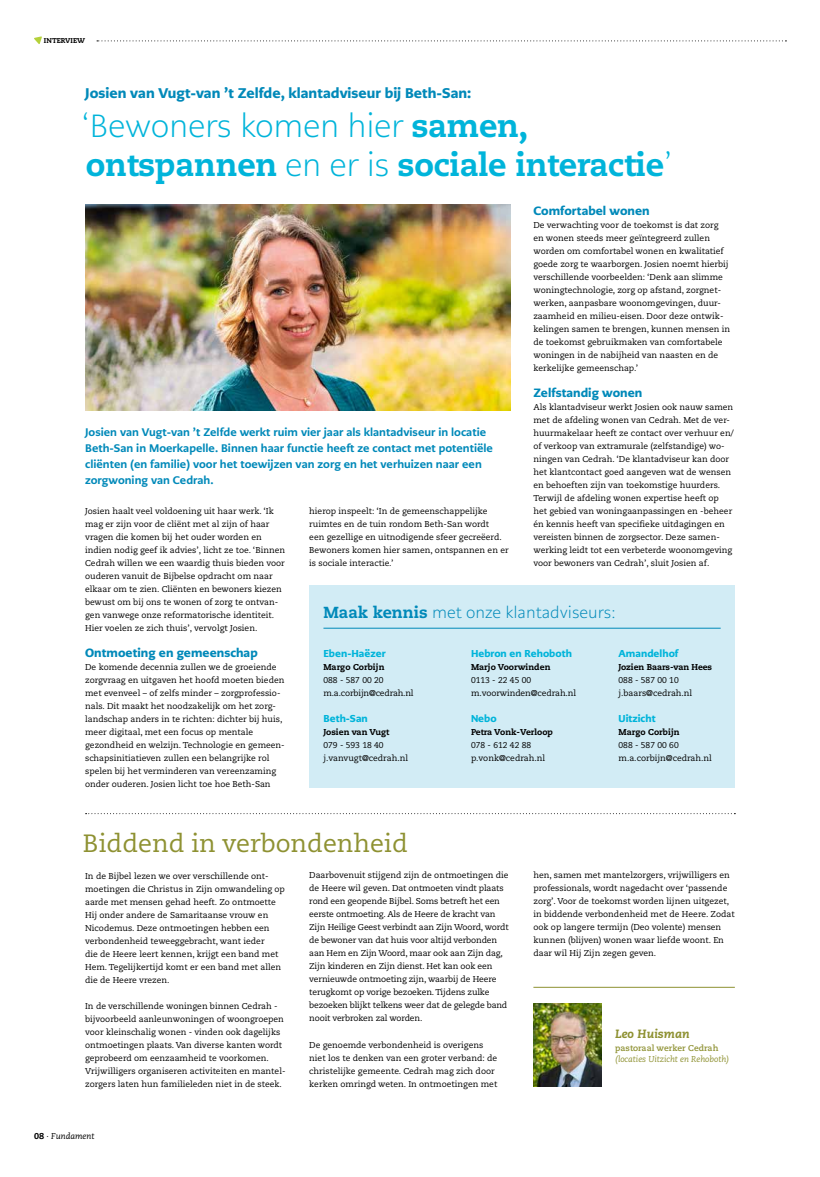
<style>
.page{position:relative;width:820px;height:1177px;background:#fff}
.page>*{position:absolute;margin:0;border:0;box-sizing:border-box;transform-origin:0 0}
.t1{font:800 32px "Caecilia LT Pro 85";letter-spacing:-.01em;color:#00b4da}
.t2{font:300 32px "PMN Caecilia Sans Text";letter-spacing:-.01em;color:#00b4da}
.t3{font:25px "Caecilia LT Pro 55 Roman";color:#8e9132}
.t4{font:300 16px "PMN Caecilia Sans Text";color:#0089b9}
.t5{font:900 14px "PMN Caecilia Sans Text";color:#0089b9}
.t6{font:900 12px "PMN Caecilia Sans Text";color:#0089b9}
.t7{font:italic 800 12px "Caecilia LT Pro 86";color:#8e9132}
.t8{font:800 11px/16px "PMN Caecilia Sans Text";color:#0089b9}
.t9{font:900 10px "PMN Caecilia Sans Text";color:#00b4da}
.t10{font:8.5px/13px "Caecilia LT Pro 55 Roman";color:#000}
.t11{font:800 8.5px "Caecilia LT Pro 85";color:#000}
.t12{font:8.5px/13px "Caecilia LT Pro 55 Roman";letter-spacing:-.02em;color:#000}
.t13{font:italic 8.5px "Caecilia LT Pro 56";color:#8e9132}
.t14{font:700 8.5px "Caecilia LT Pro 75";color:#8e9132}
.t15{font:italic 8.5px "Caecilia LT Pro 56";color:#000}
.t16{font:800 7px "Caecilia LT Pro 85";color:#000}
.s1{font-family:"Caecilia LT Pro 85";font-weight:800}
.s2{font-family:"PMN Caecilia Sans Text";font-weight:300}
.s3{font-family:"Caecilia LT Pro 85";font-weight:800;font-style:normal}
.s4{font-family:"Caecilia LT Pro 55 Roman";font-style:normal}
</style>
<div class="page">
<div style="left:309px;top:585px;width:425px;height:202px;background:#d2ecf5"></div>
<svg style="left:97px;top:40px;width:689px;height:1px"></svg>
<svg style="left:34px;top:36px;width:8px;height:8px"></svg>
<svg style="left:86px;top:813px;width:649px;height:1px"></svg>
<img style="left:85px;top:205px;width:425px;height:205px">
<img style="left:533px;top:1003px;width:67px;height:83px">
<hr style="left:533px;top:987px;width:201px;height:1px;background:#8e9132">
<hr style="left:323px;top:628px;width:397px;height:1px;background:#0089b9">
<p class="t16" style="left:44px;top:36px;width:43px">INTERVIEW</p>
<h3 class="t5" style="left:85px;top:84px;width:387px">Josien van Vugt-van ’t Zelfde, klantadviseur bij Beth-San:</h3>
<h1 class="t2" style="left:81px;top:106px;width:448px">‘Bewoners komen hier <span class="s1">samen,</span></h1>
<h1 class="t1" style="left:86px;top:143px;width:587px">ontspannen <span class="s2">en er is</span> sociale interactie<span class="s2">’</span></h1>
<h3 class="t6" style="left:533px;top:203px;width:118px">Comfortabel wonen</h3>
<p class="t10" style="left:533px;top:218px;width:198px">De verwachting voor de toekomst is dat zorg en wonen steeds meer geïntegreerd zullen worden om comfortabel wonen en kwalitatief goede zorg te waarborgen. Josien noemt hierbij verschillende voorbeelden: ‘Denk aan slimme woningtechnologie, zorg op afstand, zorgnet&shy;werken, aanpasbare woonomgevingen, duur&shy;zaamheid en milieu-eisen. Door deze ontwik&shy;kelingen samen te brengen, kunnen mensen in de toekomst gebruikmaken van comfortabele woningen in de nabijheid van naasten en de kerkelijke gemeenschap.’</p>
<h3 class="t6" style="left:533px;top:385px;width:110px">Zelfstandig wonen</h3>
<p class="t10" style="left:533px;top:400px;width:202px">Als klantadviseur werkt Josien ook nauw samen met de afdeling wonen van Cedrah. Met de ver&shy;huurmakelaar heeft ze contact over verhuur en/ of verkoop van extramurale (zelfstandige) wo&shy;ningen van Cedrah. ‘De klantadviseur kan door het klantcontact goed aangeven wat de wensen en behoeften zijn van toekomstige huurders.<br>Terwijl de afdeling wonen expertise heeft op het gebied van woningaanpassingen en -beheer én kennis heeft van specifieke uitdagingen en vereisten binnen de zorgsector. Deze samen&shy;werking leidt tot een verbeterde woonomgeving voor bewoners van Cedrah’, sluit Josien af.</p>
<p class="t8" style="left:85px;top:424px;width:409px">Josien van Vugt-van ’t Zelfde werkt ruim vier jaar als klantadviseur in locatie Beth-San in Moerkapelle. Binnen haar functie heeft ze contact met potentiële cliënten (en familie) voor het toewijzen van zorg en het verhuizen naar een zorgwoning van Cedrah.</p>
<p class="t10" style="left:309px;top:504px;width:201px">hierop inspeelt: ‘In de gemeenschappelijke ruimtes en de tuin rondom Beth-San wordt<br>een gezellige en uitnodigende sfeer gecreëerd.<br>Bewoners komen hier samen, ontspannen en er is sociale interactie.’</p>
<p class="t10" style="left:85px;top:504px;width:201px">Josien haalt veel voldoening uit haar werk. ‘Ik mag er zijn voor de cliënt met al zijn of haar vragen die komen bij het ouder worden en indien nodig geef ik advies’, licht ze toe. ‘Binnen Cedrah willen we een waardig thuis bieden voor ouderen vanuit de Bijbelse opdracht om naar elkaar om te zien. Cliënten en bewoners kiezen bewust om bij ons te wonen of zorg te ontvan&shy;gen vanwege onze reformatorische identiteit.<br>Hier voelen ze zich thuis’, vervolgt Josien.</p>
<h3 class="t6" style="left:85px;top:645px;width:174px">Ontmoeting en gemeenschap</h3>
<p class="t10" style="left:85px;top:660px;width:201px">De komende decennia zullen we de groeiende zorgvraag en uitgaven het hoofd moeten bieden met evenveel – of zelfs minder – zorgprofessio&shy;nals. Dit maakt het noodzakelijk om het zorg&shy;landschap anders in te richten: dichter bij huis, meer digitaal, met een focus op mentale gezondheid en welzijn. Technologie en gemeen&shy;schapsinitiatieven zullen een belangrijke rol spelen bij het verminderen van vereenzaming onder ouderen. Josien licht toe hoe Beth-San</p>
<h3 class="t4" style="left:323px;top:602px;width:294px"><span class="s1">Maak kennis</span> met onze klantadviseurs:</h3>
<p class="t9" style="left:323px;top:647px;width:64px">Eben-Haëzer</p>
<p class="t11" style="left:323px;top:661px;width:63px">Margo Corbijn</p>
<p class="t12" style="left:323px;top:673px;width:92px">088 - 587 00 20 m.a.corbijn@cedrah.nl</p>
<p class="t9" style="left:618px;top:647px;width:61px">Amandelhof</p>
<p class="t11" style="left:618px;top:661px;width:95px">Jozien Baars-van Hees</p>
<p class="t10" style="left:618px;top:673px;width:75px">088 - 587 00 10 j.baars@cedrah.nl</p>
<p class="t9" style="left:471px;top:647px;width:102px">Hebron en Rehoboth</p>
<p class="t11" style="left:471px;top:661px;width:81px">Marjo Voorwinden</p>
<p class="t10" style="left:471px;top:673px;width:107px">0113 - 22 45 00 m.voorwinden@cedrah.nl</p>
<p class="t9" style="left:618px;top:712px;width:39px">Uitzicht</p>
<p class="t11" style="left:618px;top:726px;width:63px">Margo Corbijn</p>
<p class="t10" style="left:618px;top:738px;width:95px">088 - 587 00 60 m.a.corbijn@cedrah.nl</p>
<p class="t9" style="left:323px;top:712px;width:46px">Beth-San</p>
<p class="t11" style="left:323px;top:726px;width:67px">Josien van Vugt</p>
<p class="t10" style="left:323px;top:738px;width:86px">079 - 593 18 40 j.vanvugt@cedrah.nl</p>
<p class="t9" style="left:471px;top:712px;width:27px">Nebo</p>
<p class="t11" style="left:471px;top:726px;width:84px">Petra Vonk-Verloop</p>
<p class="t10" style="left:471px;top:738px;width:76px">078 - 612 42 88 p.vonk@cedrah.nl</p>
<h2 class="t3" style="left:83px;top:827px;width:326px">Biddend in verbondenheid</h2>
<p class="t10" style="left:85px;top:868px;width:201px">In de Bijbel lezen we over verschillende ont&shy;moetingen die Christus in Zijn omwandeling op aarde met mensen gehad heeft. Zo ontmoette Hij onder andere de Samaritaanse vrouw en Nicodemus. Deze ontmoetingen hebben een verbondenheid teweeggebracht, want ieder<br>die de Heere leert kennen, krijgt een band met Hem. Tegelijkertijd komt er een band met allen die de Heere vrezen.</p>
<p class="t10" style="left:85px;top:998px;width:202px">In de verschillende woningen binnen Cedrah - bijvoorbeeld aanleunwoningen of woongroepen voor kleinschalig wonen - vinden ook dagelijks ontmoetingen plaats. Van diverse kanten wordt geprobeerd om eenzaamheid te voorkomen.<br>Vrijwilligers organiseren activiteiten en mantel&shy;zorgers laten hun familieleden niet in de steek.</p>
<p class="t15" style="left:34px;top:1130px;width:62px"><span class="s3">08</span> <span class="s4">∙</span> Fundament</p>
<p class="t10" style="left:309px;top:868px;width:201px">Daarbovenuit stijgend zijn de ontmoetingen die de Heere wil geven. Dat ontmoeten vindt plaats rond een geopende Bijbel. Soms betreft het een eerste ontmoeting. Als de Heere de kracht van Zijn Heilige Geest verbindt aan Zijn Woord, wordt de bewoner van dat huis voor altijd verbonden aan Hem en Zijn Woord, maar ook aan Zijn dag, Zijn kinderen en Zijn dienst. Het kan ook een vernieuwde ontmoeting zijn, waarbij de Heere terugkomt op vorige bezoeken. Tijdens zulke bezoeken blijkt telkens weer dat de gelegde band nooit verbroken zal worden.</p>
<p class="t10" style="left:309px;top:1037px;width:189px">De genoemde verbondenheid is overigens niet los te denken van een groter verband: de christelijke gemeente. Cedrah mag zich door kerken omringd weten. In ontmoetingen met</p>
<p class="t10" style="left:533px;top:868px;width:203px">hen, samen met mantelzorgers, vrijwilligers en professionals, wordt nagedacht over ‘passende zorg’. Voor de toekomst worden lijnen uitgezet, in biddende verbondenheid met de Heere. Zodat ook op langere termijn (Deo volente) mensen kunnen (blijven) wonen waar liefde woont. En daar wil Hij Zijn zegen geven.</p>
<h3 class="t7" style="left:615px;top:1025px;width:76px">Leo Huisman</h3>
<p class="t14" style="left:615px;top:1041px;width:105px">pastoraal werker Cedrah</p>
<p class="t13" style="left:615px;top:1053px;width:115px">(locaties Uitzicht en Rehoboth)</p>
</div>
